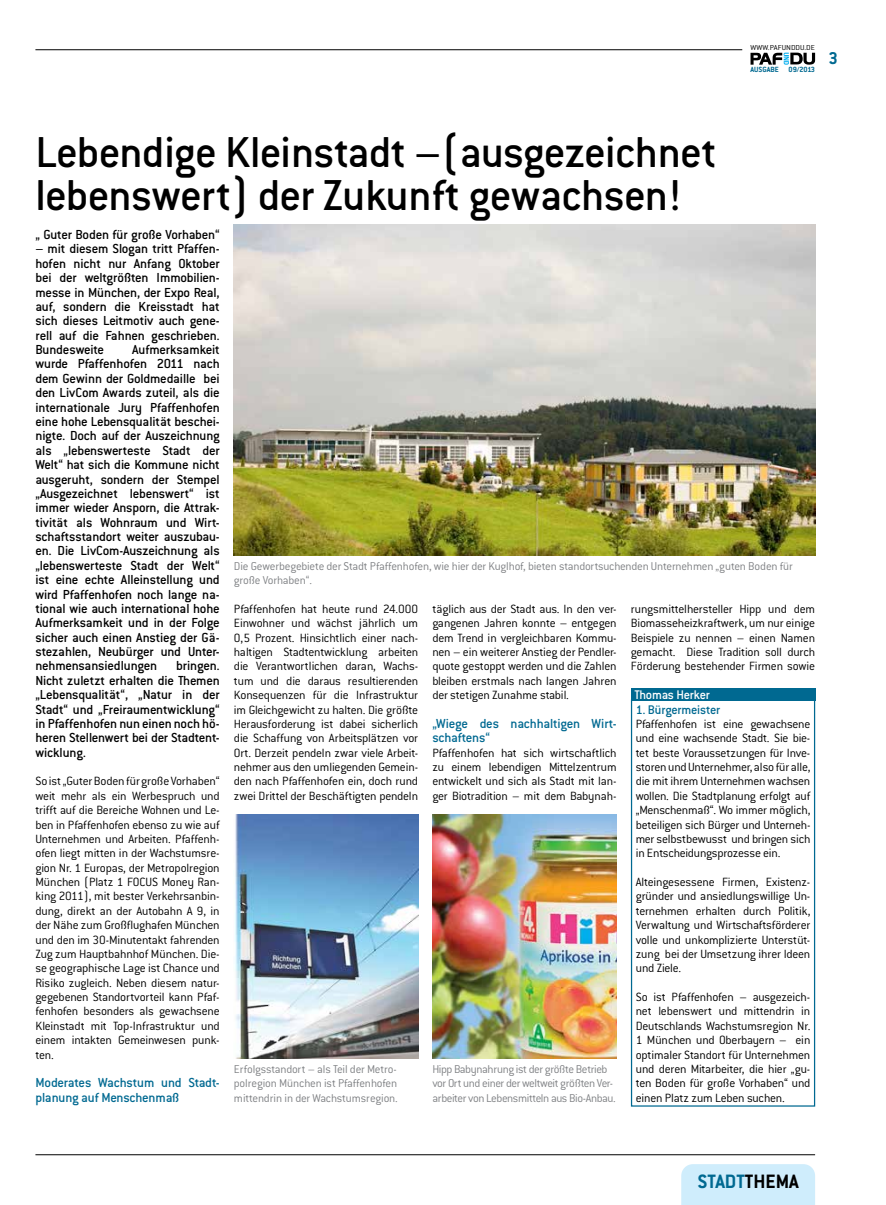
<style>
.page{position:relative;width:886px;height:1205px;background:#fff}
.page>*{position:absolute;margin:0;border:0;box-sizing:border-box;transform-origin:0 0}
.t1{font:500 47.5px/43.1px "Conduit ITC Std";letter-spacing:-.015em;color:#000}
.t2{font:700 21.25px "Conduit ITC Std";color:#006991}
.t3{font:700 18.75px "Conduit ITC Std";color:#006991}
.t4{font:500 14.38px/14.4px "Conduit ITC Std";letter-spacing:-.01em;color:#000;text-align:justify}
.t5{font:500 14.38px/14.4px "Conduit ITC Std";letter-spacing:-.015em;color:#006991}
.t6{font:500 13.75px "Conduit ITC Std";color:#006991}
.t7{font:500 13.75px "Conduit ITC Std";letter-spacing:-.015em;color:#fff}
.t8{font:300 13.12px/14.4px "Conduit ITC Std";letter-spacing:-.015em;color:#000;text-align:justify}
.t9{font:300 12.5px/14.4px "Conduit ITC Std";letter-spacing:-.02em;color:#808285}
.t10{font:700 8.25px "Conduit ITC Std";letter-spacing:-.005em;color:#006991}
.t11{font:300 7.88px "Conduit ITC Std";letter-spacing:.01em;color:#000;scale:1.1 1}
.s1{color:#000}
</style>
<div class="page">
<svg style="left:750px;top:53px;width:65px;height:12px"></svg>
<div style="left:681px;top:1164px;width:134px;height:41px;background:#cfedfc"></div>
<hr style="left:35px;top:1154px;width:780px;height:1px;background:#000">
<hr style="left:35px;top:50px;width:707px;height:1px;background:#000">
<img style="left:234px;top:225px;width:581px;height:330px">
<img style="left:234px;top:814px;width:184px;height:244px">
<img style="left:432px;top:814px;width:185px;height:244px">
<div style="left:631px;top:699px;width:184px;height:407px;border:1px solid #006991"></div>
<div style="left:631px;top:688px;width:184px;height:13px;background:#006991"></div>
<p class="t11" style="left:750px;top:42px;width:60px">WWW.PAFUNDDU.DE</p>
<p class="t10" style="left:750px;top:65px;width:66px">AUSGABE 09/2013</p>
<h3 class="t3" style="left:828px;top:47px;width:11px">3</h3>
<h1 class="t1" style="left:35px;top:129px;width:683px">Lebendige Kleinstadt –(ausgezeichnet lebenswert) der Zukunft gewachsen!</h1>
<p class="t4" style="left:35px;top:227px;width:186px">„ Guter Boden für große Vorhaben“</p>
<p class="t4" style="left:35px;top:241px;width:186px">– mit diesem Slogan tritt Pfaffen&shy;hofen nicht nur Anfang Oktober bei der weltgrößten Immobilien&shy;messe in M ünchen, der Expo Real, auf, sondern die Kreisstadt hat sich dieses Leitmotiv auch gene&shy;rell auf die Fahnen geschrieben.<br>Bundesweite</p>
<p class="t4" style="left:35px;top:342px;width:186px;text-indent:97px">Aufmerksamkeit wurde Pfaffenhofen 2011 nach dem Gewinn der Goldmedaille bei den LivCom Awards zuteil, als die internationale Jury Pfaffenhofen eine hohe Lebensqualität beschei&shy;nigte. Doch auf der Auszeichnung als „lebenswerteste Stadt der Welt“ hat sich die Kommune nicht ausgeruht, sondern der Stempel „Ausgezeichnet lebenswert“ ist immer wieder Ansporn, die Attrak&shy;tivität als Wohnraum und Wirt&shy;schaftsstandort weiter auszubau&shy;en. Die LivCom-Auszeichnung als „lebenswerteste Stadt der Welt“ ist eine echte Alleinstellung und wird Pfaffenhofen noch lange na&shy;tional wie auch international hohe Aufmerksamkeit und in der Folge sicher auch einen Anstieg der Gä&shy;stezahlen, Neubürger und Unter&shy;nehmensansiedlungen</p>
<p class="t4" style="left:35px;top:658px;width:186px;text-indent:141px">bringen.<br>Nicht zuletzt erhalten die Themen „Lebensqualität“, „Natur in der Stadt“ und „Freiraumentwicklung“ in Pfaffenhofen nun einen noch hö&shy;heren Stellenwert bei der Stadtent&shy;wicklung.</p>
<p class="t8" style="left:35px;top:774px;width:186px">So ist „Guter Boden für große Vorhaben“ weit mehr als ein Werbespruch und trifft auf die Bereiche Wohnen und Le&shy;ben in Pfaffenhofen ebenso zu wie auf Unternehmen und Arbeiten. Pfaffenh&shy;ofen liegt mitten in der Wachstumsre&shy;gion Nr. 1 Europas, der Metropolregion München (Platz 1 FOCUS Money Ran&shy;king 2011), mit bester Verkehrsanbin&shy;dung, direkt an der Autobahn A 9, in der Nähe zum Großflughafen München und den im 30-Minutentakt fahrenden Zug zum Hauptbahnhof München. Die&shy;se geographische Lage ist Chance und Risiko zugleich. Neben diesem natur&shy;gegebenen Standortvorteil kann Pfaf&shy;fenhofen besonders als gewachsene Kleinstadt mit Top-Infrastruktur und einem intakten Gemeinwesen punk&shy;ten.</p>
<p class="t5" style="left:35px;top:1075px;width:186px">Moderates Wachstum und Stadt&shy;planung auf Menschenmaß</p>
<p class="t9" style="left:234px;top:558px;width:560px">Die Gewerbegebiete der Stadt Pfaffenhofen, wie hier der Kuglhof, bieten standortsuchenden Unternehmen „guten Boden für große Vorhaben“.</p>
<p class="t8" style="left:234px;top:601px;width:186px">Pfaffenhofen hat heute rund 24.000<br>Einwohner und wächst jährlich um 0,5 Prozent. Hinsichtlich einer nach&shy;haltigen Stadtentwicklung arbeiten die Verantwortlichen daran, Wachs&shy;tum und die daraus resultierenden Konsequenzen für die Infrastruktur im Gleichgewicht zu halten. Die größte Herausforderung ist dabei sicherlich die Schaffung von Arbeitsplätzen vor Ort. Derzeit pendeln zwar viele Arbeit&shy;nehmer aus den umliegenden Gemein&shy;den nach Pfaffenhofen ein, doch rund zwei Drittel der Beschäftigten pendeln</p>
<p class="t8" style="left:432px;top:601px;width:186px">täglich aus der Stadt aus. In den ver&shy;gangenen Jahren konnte – entgegen dem Trend in vergleichbaren Kommu&shy;nen – ein weiterer Anstieg der Pendler&shy;quote gestoppt werden und die Zahlen bleiben erstmals nach langen Jahren der stetigen Zunahme stabil.</p>
<p class="t5" style="left:432px;top:716px;width:186px">„Wiege des nachhaltigen Wirt&shy;schaftens“</p>
<p class="t8" style="left:432px;top:745px;width:186px">Pfaffenhofen hat sich wirtschaftlich zu einem lebendigen Mittelzentrum entwickelt und sich als Stadt mit lan&shy;ger Biotradition – mit dem Babynah-</p>
<p class="t9" style="left:234px;top:1061px;width:165px;text-align:justify">Erfolgsstandort – als Teil der Metro&shy;polregion München ist Pfaffenhofen mittendrin in der Wachstumsregion.</p>
<p class="t9" style="left:432px;top:1061px;width:185px">Hipp Babynahrung ist der größte Betrieb vor Ort und einer der weltweit größten Ver&shy;arbeiter von Lebensmitteln aus Bio-Anbau.</p>
<p class="t8" style="left:631px;top:601px;width:186px">rungsmittelhersteller Hipp und dem Biomasseheizkraftwerk, um nur einige Beispiele zu nennen – einen Namen gemacht. Diese Tradition soll durch Förderung bestehender Firmen sowie</p>
<p class="t7" style="left:634px;top:686px;width:77px">Thomas Herker</p>
<p class="t6" style="left:636px;top:701px;width:86px">1. Bürgermeister</p>
<p class="t8" style="left:636px;top:716px;width:176px">Pfaffenhofen ist eine gewachsene und eine wachsende Stadt. Sie bie&shy;tet beste Voraussetzungen für Inve&shy;storen und Unternehmer, also für alle, die mit ihrem Unternehmen wachsen wollen. Die Stadtplanung erfolgt auf „Menschenmaß“. Wo immer möglich, beteiligen sich Bürger und Unterneh&shy;mer selbstbewusst und bringen sich in Entscheidungsprozesse ein.</p>
<p class="t8" style="left:636px;top:874px;width:176px">Alteingesessene Firmen, Existenz&shy;gründer und ansiedlungswillige Un&shy;ternehmen erhalten durch Politik, Verwaltung und Wirtschaftsförderer volle und unkomplizierte Unterstüt&shy;zung bei der Umsetzung ihrer Ideen und Ziele.</p>
<p class="t8" style="left:636px;top:989px;width:176px">So ist Pfaffenhofen – ausgezeich&shy;net lebenswert und mittendrin in Deutschlands Wachstumsregion Nr.<br>1 München und Oberbayern – ein optimaler Standort für Unternehmen und deren Mitarbeiter, die hier „gu&shy;ten Boden für große Vorhaben“ und einen Platz zum Leben suchen.</p>
<h2 class="t2" style="left:697px;top:1169px;width:103px">STADT<span class="s1">THEMA</span></h2>
</div>
